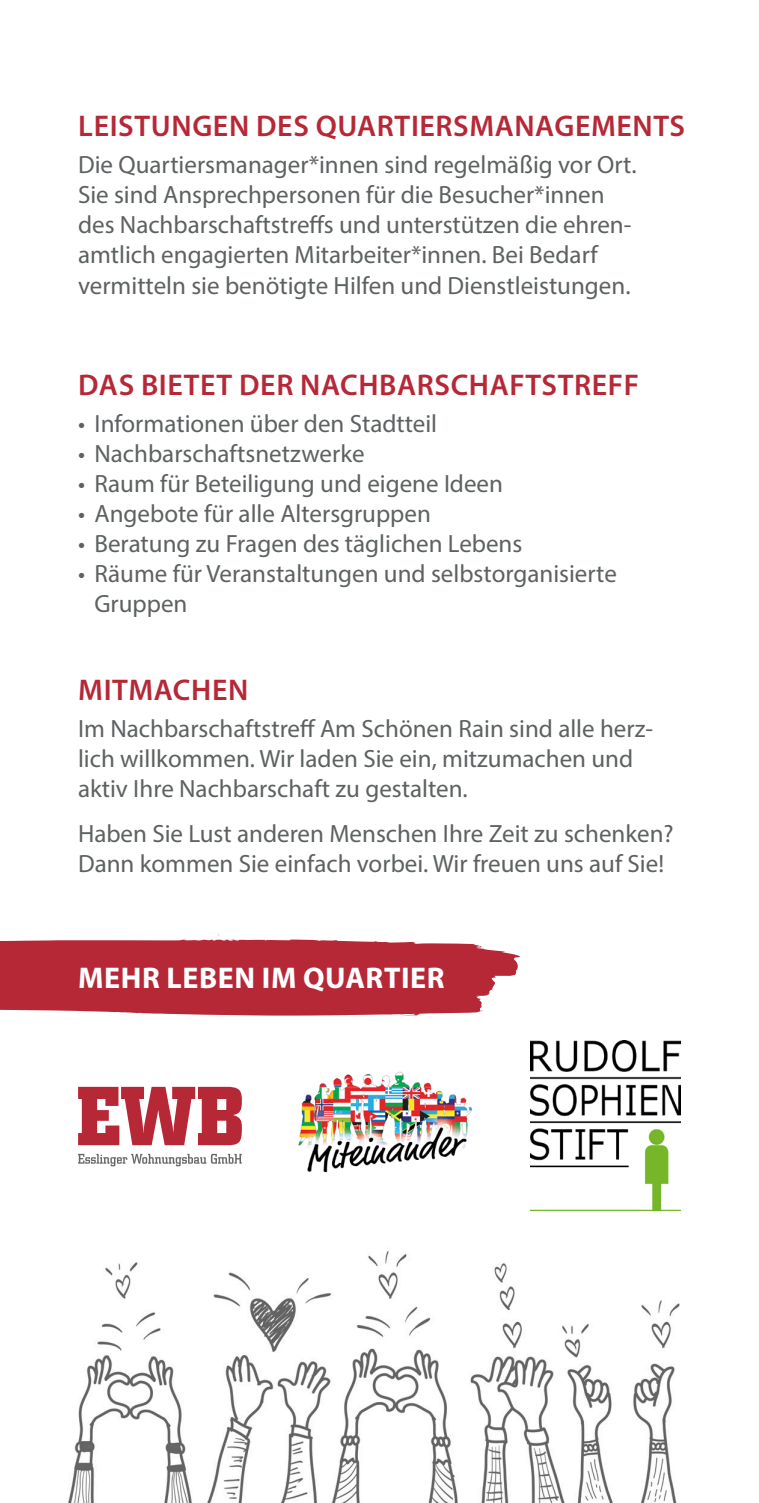
<style>
.page{position:relative;width:759px;height:1503px;background:#fff}
.page>*{position:absolute;margin:0;border:0;box-sizing:border-box;transform-origin:0 0}
.t1{font:600 30px "Myriad Pro";letter-spacing:.02em;color:#b72837}
.t2{font:700 30px "Myriad Pro";letter-spacing:.02em;color:#fff}
.t3{font:25px/30px "Myriad Pro";color:#5d6162}
</style>
<div class="page">
<svg style="left:0;top:934px;width:520px;height:81px;background:#c14653"></svg>
<img style="left:68px;top:1251px;width:612px;height:251px">
<img style="left:298px;top:1071px;width:175px;height:102px">
<svg style="left:78px;top:1153px;width:164px;height:13px"></svg>
<svg style="left:78px;top:1086px;width:164px;height:59px"></svg>
<img style="left:530px;top:1040px;width:150px;height:170px">
<p class="t1" style="left:78px;top:109px;width:608px">LEISTUNGEN DES QUARTIERSMANAGEMENTS</p>
<p class="t3" style="left:78px;top:150px;width:560px">Die Quartiersmanager*innen sind regelmäßig vor Ort.<br>Sie sind Ansprechpersonen für die Besucher*innen des Nachbarschaftstreffs und unterstützen die ehren&shy;amtlich engagierten Mitarbeiter*innen. Bei Bedarf vermitteln sie benötigte Hilfen und Dienstleistungen.</p>
<p class="t1" style="left:78px;top:368px;width:562px">DAS BIETET DER NACHBARSCHAFTSTREFF</p>
<p class="t3" style="left:78px;top:408px;width:360px">• Informationen über den Stadtteil</p>
<p class="t3" style="left:78px;top:438px;width:288px">• Nachbarschaftsnetzwerke</p>
<p class="t3" style="left:78px;top:468px;width:426px">• Raum für Beteiligung und eigene Ideen</p>
<p class="t3" style="left:78px;top:498px;width:354px">• Angebote für alle Altersgruppen</p>
<p class="t3" style="left:78px;top:528px;width:445px">• Beratung zu Fragen des täglichen Lebens</p>
<p class="t3" style="left:94px;top:558px;width:524px;text-indent:-16px">• Räume für Veranstaltungen und selbstorganisierte<br>Gruppen</p>
<p class="t1" style="left:78px;top:673px;width:171px">MITMACHEN</p>
<p class="t3" style="left:78px;top:713px;width:576px">Im Nachbarschaftstreff Am Schönen Rain sind alle herz&shy;lich willkommen. Wir laden Sie ein, mitzumachen und aktiv Ihre Nachbarschaft zu gestalten.</p>
<p class="t3" style="left:78px;top:818px;width:597px">Haben Sie Lust anderen Menschen Ihre Zeit zu schenken?<br>Dann kommen Sie einfach vorbei. Wir freuen uns auf Sie!</p>
<p class="t2" style="left:78px;top:958px;width:368px">MEHR LEBEN IM QUARTIER</p>
</div>
